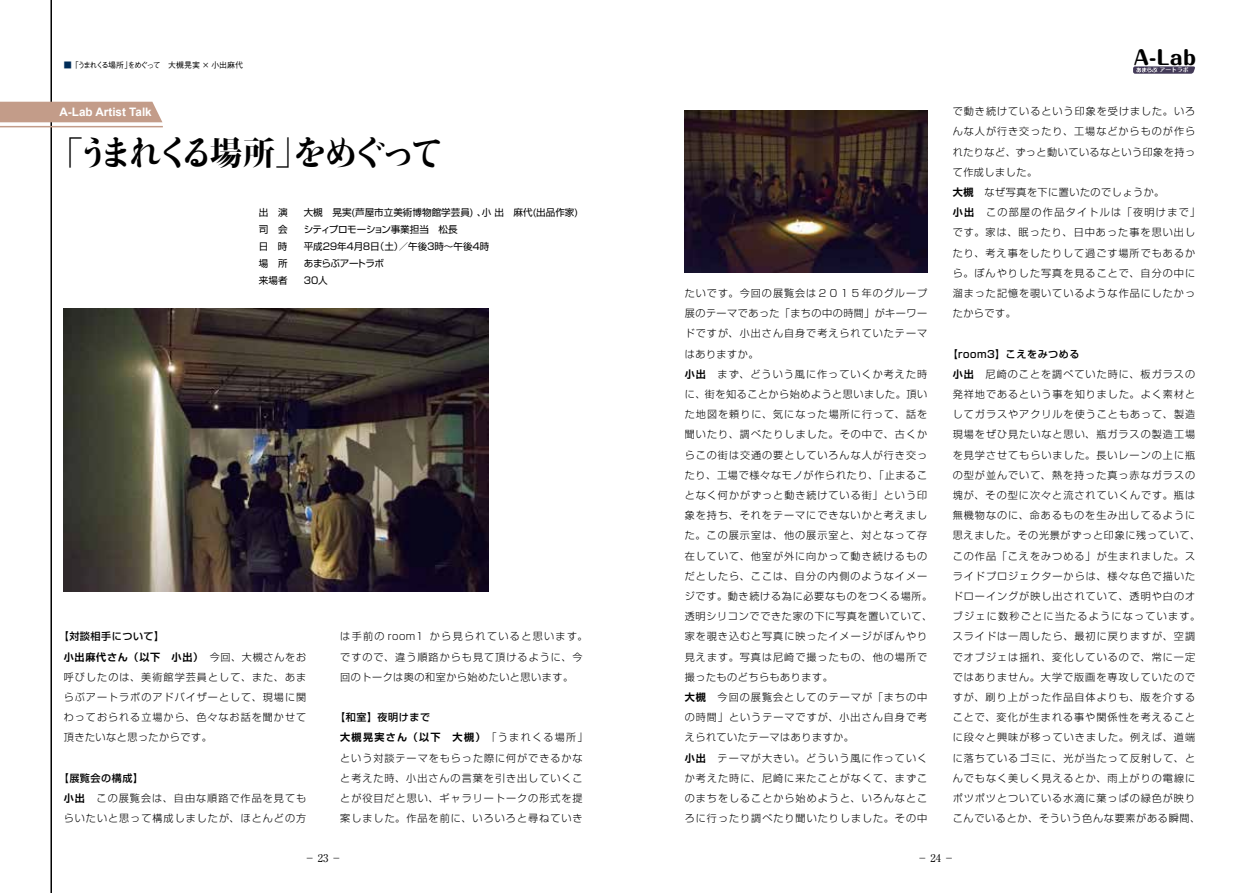
<style>
.page{position:relative;width:1259px;height:893px;background:#fff}
.page>*{position:absolute;margin:0;border:0;box-sizing:border-box;transform-origin:0 0}
.t1{font:800 33px "Kocho Std";letter-spacing:-.13em;color:#000}
.t2{font:800 19.5px "Maru Fo Pro";color:#000}
.t3{font:700 11.7px "Arial";color:#fff}
.t4{font:10.65px "Ryumin Pro";color:#000}
.t5{font:300 10.05px/20.2px "Shin Go Pro";letter-spacing:.1em;color:#000}
.t6{font:700 10.05px "Shin Go Pro De";letter-spacing:.13em;color:#000}
.t7{font:700 10.05px "Shin Go Pro De";letter-spacing:.07em;color:#000}
.t8{font:500 10.05px "Shin Go Pro";letter-spacing:.05em;color:#000}
.t9{font:9.6px "Shin Go Pro";color:#000}
.t10{font:9.6px "Shin Go Pro";letter-spacing:-.13em;color:#000}
.t11{font:9.6px "Shin Go Pro";letter-spacing:-.035em;color:#000}
.t12{font:9.6px "Shin Go Pro";letter-spacing:-.05em;color:#000}
.t13{font:500 7.95px "Gothic BBB Pro";letter-spacing:-.145em;color:#000}
.t14{font:700 5.85px "Maru Fo Pro";color:#fff}
.s1{color:#002c58}
.s2{font-family:"Shin Go Pro";font-weight:300}
.s3{font-weight:500}
.s4{font-family:"Shin Go Pro De";font-weight:700}
</style>
<div class="page">
<svg style="left:1133px;top:66px;width:62px;height:8px"></svg>
<hr style="left:50px;top:0;width:2px;height:893px;background:#000">
<div style="left:0;top:102px;width:162px;height:20px;background:#c39c89"></div>
<hr style="left:0;top:126px;width:163px;height:1px;background:#c39c89">
<img style="left:63px;top:308px;width:425px;height:284px">
<img style="left:685px;top:111px;width:242px;height:162px">
<p class="t13" style="left:64px;top:59px;width:181px"><span class="s1">■</span>「うまれくる場所」をめぐって　大槻晃実 × 小出麻代</p>
<p class="t3" style="left:60px;top:104px;width:94px">A-Lab Artist Talk</p>
<h1 class="t1" style="left:50px;top:126px;width:395px">「うまれくる場所」をめぐって</h1>
<p class="t9" style="left:259px;top:204px;width:30px">出　演</p>
<p class="t9" style="left:304px;top:204px;width:276px">大槻　晃実(芦屋市立美術博物館学芸員) 、小 出　麻代(出品作家)</p>
<p class="t9" style="left:259px;top:221px;width:30px">司　会</p>
<p class="t11" style="left:304px;top:221px;width:155px">シティプロモーション事業担当　松長</p>
<p class="t9" style="left:259px;top:238px;width:30px">日　時</p>
<p class="t10" style="left:304px;top:238px;width:187px">平成2９年４月８日（土）／午後３時～午後４時</p>
<p class="t9" style="left:259px;top:255px;width:30px">場　所</p>
<p class="t12" style="left:304px;top:255px;width:82px">あまらぶアートラボ</p>
<p class="t9" style="left:259px;top:272px;width:30px">来場者</p>
<p class="t9" style="left:304px;top:272px;width:26px">30人</p>
<p class="t8" style="left:59px;top:628px;width:107px">【対談相手について】</p>
<p class="t7" style="left:64px;top:648px;width:244px">小出麻代さん（以下　小出）<span class="s2">　今回、大槻さんをお</span></p>
<p class="t5" style="left:64px;top:666px;width:244px;text-align:justify">呼びしたのは、美術館学芸員として、また、あまらぶアートラボのアドバイザーとして、現場に関わっておられる立場から、色々なお話を聞かせて頂きたいなと思ったからです。</p>
<p class="t5" style="left:64px;top:767px;width:244px;text-indent:-5px"><span class="s3">【展覧会の構成】<br></span><span class="s4">小出</span>　この展覧会は、自由な順路で作品を見てもらいたいと思って構成しましたが、ほとんどの方</p>
<p class="t5" style="left:340px;top:625px;width:249px">は手前の room1 から見られていると思います。ですので、違う順路からも見て頂けるように、今回のトークは奥の和室から始めたいと思います。</p>
<p class="t8" style="left:335px;top:709px;width:96px">【和室】夜明けまで</p>
<p class="t6" style="left:340px;top:729px;width:249px">大槻晃実さん（以下　大槻）　<span class="s2">「うまれくる場所」</span></p>
<p class="t5" style="left:340px;top:746px;width:244px;text-align:justify">という対談テーマをもらった際に何ができるかなと考えた時、小出さんの言葉を引き出していくことが役目だと思い、ギャラリートークの形式を提案しました。作品を前に、いろいろと尋ねていき</p>
<p class="t5" style="left:685px;top:282px;width:249px">たいです。今回の展覧会は２０１５年のグループ展のテーマであった「まちの中の時間」がキーワードですが、小出さん自身で考えられていたテーマはありますか。<br><span class="s4">小出</span>　まず、どういう風に作っていくか考えた時に、街を知ることから始めようと思いました。頂いた地図を頼りに、気になった場所に行って、話を聞いたり、調べたりしました。その中で、古くからこの街は交通の要としていろんな人が行き交ったり、工場で様々なモノが作られたり、「止まることなく何かがずっと動き続けている街」という印象を持ち、それをテーマにできないかと考えました。この展示室は、他の展示室と、対となって存在していて、他室が外に向かって動き続けるものだとしたら、ここは、自分の内側のようなイメージです。動き続ける為に必要なものをつくる場所。透明シリコンでできた家の下に写真を置いていて、家を覗き込むと写真に映ったイメージがぼんやり見えます。写真は尼崎で撮ったもの、他の場所で撮ったものどちらもあります。<br><span class="s4">大槻</span>　今回の展覧会としてのテーマが「まちの中の時間」というテーマですが、小出さん自身で考えられていたテーマはありますか。<br><span class="s4">小出</span>　テーマが大きい。どういう風に作っていくか考えた時に、尼崎に来たことがなくて、まずこのまちをしることから始めようと、いろんなところに行ったり調べたり聞いたりしました。その中</p>
<h2 class="t2" style="left:1134px;top:42px;width:64px">A-Lab</h2>
<p class="t14" style="left:1159px;top:65px;width:31px">アートラボ</p>
<p class="t5" style="left:952px;top:100px;width:249px">で動き続けているという印象を受けました。いろんな人が行き交ったり、工場などからものが作られたりなど、ずっと動いているなという印象を持って作成しました。<br><span class="s4">大槻</span>　なぜ写真を下に置いたのでしょうか。<br><span class="s4">小出</span>　この部屋の作品タイトルは「夜明けまで」です。家は、眠ったり、日中あった事を思い出したり、考え事をしたりして過ごす場所でもあるから。ぼんやりした写真を見ることで、自分の中に溜まった記憶を覗いているような作品にしたかったからです。</p>
<p class="t5" style="left:952px;top:342px;width:249px;text-indent:-5px"><span class="s3">【room3】こえをみつめる<br></span><span class="s4">小出</span>　尼崎のことを調べていた時に、板ガラスの発祥地であるという事を知りました。よく素材としてガラスやアクリルを使うこともあって、製造現場をぜひ見たいなと思い、瓶ガラスの製造工場を見学させてもらいました。長いレーンの上に瓶の型が並んでいて、熱を持った真っ赤なガラスの塊が、その型に次々と流されていくんです。瓶は無機物なのに、命あるものを生み出してるように思えました。その光景がずっと印象に残っていて、この作品「こえをみつめる」が生まれました。スライドプロジェクターからは、様々な色で描いたドローイングが映し出されていて、透明や白のオブジェに数秒ごとに当たるようになっています。スライドは一周したら、最初に戻りますが、空調でオブジェは揺れ、変化しているので、常に一定ではありません。大学で版画を専攻していたのですが、刷り上がった作品自体よりも、版を介することで、変化が生まれる事や関係性を考えることに段々と興味が移っていきました。例えば、道端に落ちているゴミに、光が当たって反射して、とんでもなく美しく見えるとか、雨上がりの電線にポツポツとついている水滴に葉っぱの緑色が映りこんでいるとか、そういう色んな要素がある瞬間、</p>
<p class="t4" style="left:305px;top:850px;width:39px">－23－</p>
<p class="t4" style="left:917px;top:850px;width:39px">－24－</p>
</div>
